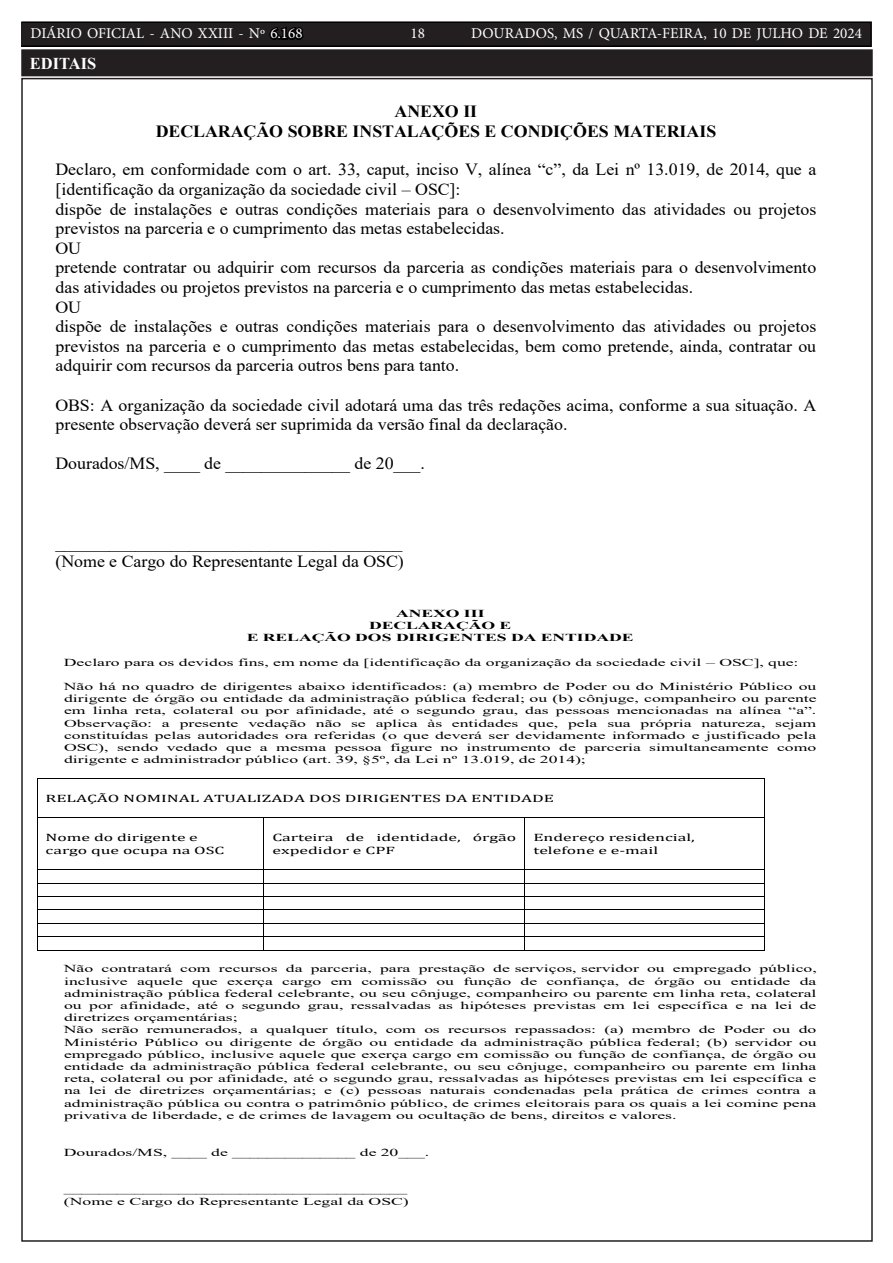
<style>
.page{position:relative;width:893px;height:1263px;background:#fff}
.page>*{position:absolute;margin:0;border:0;box-sizing:border-box;transform-origin:0 0}
.t1{font:17.1px/19.6px "Times New Roman";color:#000;scale:1.05 1}
.t2{font:700 17.1px/19.6px "Times New Roman";letter-spacing:-.005em;color:#000;text-align:center;scale:1.05 1}
.TEXTO{font:700 16.5px "Times New Roman";color:#fff}
.t3{font:15px "Minion Pro";color:#fff}
.t4{font:10.65px/12.1px "Times New Roman";color:#000;scale:1.66 1}
.t5{font:10.65px/12.9px "Cambria";color:#000;scale:1.66 1}
.t6{font:700 10.65px/12.1px "Times New Roman";letter-spacing:-.005em;color:#000;text-align:center;scale:1.66 1}
.s1{color:#000}
</style>
<div class="page">
<div style="left:21px;top:22px;width:850px;height:24px;background:#231f20"></div>
<div style="left:21px;top:21px;width:851px;height:26px;border:2px solid #000"></div>
<div style="left:23px;top:51px;width:848px;height:23px;background:#231f20"></div>
<div style="left:21px;top:49px;width:852px;height:27px;border:4px solid #231f20"></div>
<hr style="left:37px;top:778px;width:727px;height:1px;background:#000">
<hr style="left:37px;top:778px;width:1px;height:39px;background:#000">
<hr style="left:764px;top:778px;width:1px;height:39px;background:#000">
<hr style="left:37px;top:817px;width:226px;height:1px;background:#000">
<hr style="left:264px;top:817px;width:260px;height:1px;background:#000">
<hr style="left:525px;top:817px;width:239px;height:1px;background:#000">
<hr style="left:37px;top:818px;width:1px;height:51px;background:#000">
<hr style="left:264px;top:818px;width:1px;height:51px;background:#000">
<hr style="left:524px;top:818px;width:1px;height:51px;background:#000">
<hr style="left:764px;top:818px;width:1px;height:51px;background:#000">
<hr style="left:37px;top:869px;width:226px;height:1px;background:#000">
<hr style="left:264px;top:869px;width:260px;height:1px;background:#000">
<hr style="left:525px;top:869px;width:239px;height:1px;background:#000">
<hr style="left:37px;top:883px;width:226px;height:1px;background:#000">
<hr style="left:264px;top:883px;width:260px;height:1px;background:#000">
<hr style="left:525px;top:883px;width:239px;height:1px;background:#000">
<hr style="left:37px;top:896px;width:226px;height:1px;background:#000">
<hr style="left:264px;top:896px;width:260px;height:1px;background:#000">
<hr style="left:525px;top:896px;width:239px;height:1px;background:#000">
<hr style="left:37px;top:909px;width:226px;height:1px;background:#000">
<hr style="left:264px;top:909px;width:260px;height:1px;background:#000">
<hr style="left:525px;top:909px;width:239px;height:1px;background:#000">
<hr style="left:37px;top:923px;width:226px;height:1px;background:#000">
<hr style="left:264px;top:923px;width:260px;height:1px;background:#000">
<hr style="left:525px;top:923px;width:239px;height:1px;background:#000">
<hr style="left:37px;top:936px;width:226px;height:1px;background:#000">
<hr style="left:264px;top:936px;width:260px;height:1px;background:#000">
<hr style="left:525px;top:936px;width:239px;height:1px;background:#000">
<svg style="left:37px;top:870px;width:1px;height:80px"></svg>
<hr style="left:37px;top:950px;width:226px;height:1px;background:#000">
<hr style="left:264px;top:950px;width:260px;height:1px;background:#000">
<svg style="left:524px;top:869px;width:1px;height:82px"></svg>
<hr style="left:525px;top:950px;width:239px;height:1px;background:#000">
<svg style="left:764px;top:869px;width:1px;height:82px"></svg>
<p class="t3" style="left:31px;top:24px;width:273px">DIÁRIO OFICIAL - ANO XXIII - Nº <span class="s1">6.168</span></p>
<p class="t3" style="left:410px;top:24px;width:16px">18</p>
<p class="t3" style="left:471px;top:24px;width:392px">DOURADOS, MS / QUARTA-FEIRA, 10 DE JULHO DE 2024</p>
<p class="TEXTO" style="left:30px;top:52px;width:68px">EDITAIS</p>
<p class="t2" style="left:156px;top:101px;width:535px">ANEXO II<br>DECLARAÇÃO SOBRE INSTALAÇÕES E CONDIÇÕES MATERIAIS</p>
<p class="t1" style="left:55px;top:159px;width:726px">Declaro, em conformidade com o art. 33, caput, inciso V, alínea “c”, da Lei nº 13.019, de 2014, que a [identificação da organização da sociedade civil – OSC]:<br>dispõe de instalações e outras condições materiais para o desenvolvimento das atividades ou projetos previstos na parceria e o cumprimento das metas estabelecidas.<br>OU<br>pretende contratar ou adquirir com recursos da parceria as condições materiais para o desenvolvimento das atividades ou projetos previstos na parceria e o cumprimento das metas estabelecidas.<br>OU<br>dispõe de instalações e outras condições materiais para o desenvolvimento das atividades ou projetos previstos na parceria e o cumprimento das metas estabelecidas, bem como pretende, ainda, contratar ou adquirir com recursos da parceria outros bens para tanto.</p>
<p class="t1" style="left:55px;top:395px;width:726px">OBS: A organização da sociedade civil adotará uma das três redações acima, conforme a sua situação. A presente observação deverá ser suprimida da versão final da declaração.</p>
<p class="t1" style="left:55px;top:453px;width:353px">Dourados/MS, ____ de ______________ de 20___.</p>
<p class="t1" style="left:55px;top:532px;width:333px">_______________________________________ (Nome e Cargo do Representante Legal da OSC)</p>
<p class="t6" style="left:247px;top:607px;width:235px">ANEXO III<br>DECLARAÇÃO E<br>E RELAÇÃO DOS DIRIGENTES DA ENTIDADE</p>
<p class="t4" style="left:64px;top:656px;width:444px">Declaro para os devidos fins, em nome da [identificação da organização da sociedade civil – OSC], que:</p>
<p class="t4" style="left:64px;top:680px;width:455px;text-align:justify">Não há no quadro de dirigentes abaixo identificados: (a) membro de Poder ou do Ministério Público ou dirigente de órgão ou entidade da administração pública federal; ou (b) cônjuge, companheiro ou parente em linha reta, colateral ou por afinidade, até o segundo grau, das pessoas mencionadas na alínea “a”.<br>Observação: a presente vedação não se aplica às entidades que, pela sua própria natureza, sejam constituídas pelas autoridades ora referidas (o que deverá ser devidamente informado e justificado pela OSC), sendo vedado que a mesma pessoa figure no instrumento de parceria simultaneamente como dirigente e administrador público (art. 39, §5º, da Lei nº 13.019, de 2014);</p>
<p class="t5" style="left:46px;top:792px;width:308px">RELAÇÃO NOMINAL ATUALIZADA DOS DIRIGENTES DA ENTIDADE</p>
<p class="t5" style="left:46px;top:831px;width:109px">Nome do dirigente e cargo que ocupa na OSC</p>
<p class="t5" style="left:272px;top:831px;width:148px">Carteira de identidade, órgão expedidor e CPF</p>
<p class="t5" style="left:533px;top:831px;width:99px">Endereço residencial, telefone e e-mail</p>
<p class="t4" style="left:64px;top:962px;width:455px">Não contratará com recursos da parceria, para prestação de serviços, servidor ou empregado público, inclusive aquele que exerça cargo em comissão ou função de confiança, de órgão ou entidade da administração pública federal celebrante, ou seu cônjuge, companheiro ou parente em linha reta, colateral ou por afinidade, até o segundo grau, ressalvadas as hipóteses previstas em lei específica e na lei de diretrizes orçamentárias;<br>Não serão remunerados, a qualquer título, com os recursos repassados: (a) membro de Poder ou do Ministério Público ou dirigente de órgão ou entidade da administração pública federal; (b) servidor ou empregado público, inclusive aquele que exerça cargo em comissão ou função de confiança, de órgão ou entidade da administração pública federal celebrante, ou seu cônjuge, companheiro ou parente em linha reta, colateral ou por afinidade, até o segundo grau, ressalvadas as hipóteses previstas em lei específica e na lei de diretrizes orçamentárias; e (c) pessoas naturais condenadas pela prática de crimes contra a administração pública ou contra o patrimônio público, de crimes eleitorais para os quais a lei comine pena privativa de liberdade, e de crimes de lavagem ou ocultação de bens, direitos e valores.</p>
<p class="t4" style="left:64px;top:1145px;width:222px">Dourados/MS, ____ de ______________ de 20___.</p>
<p class="t4" style="left:64px;top:1182px;width:209px">_______________________________________ (Nome e Cargo do Representante Legal da OSC)</p>
</div>
